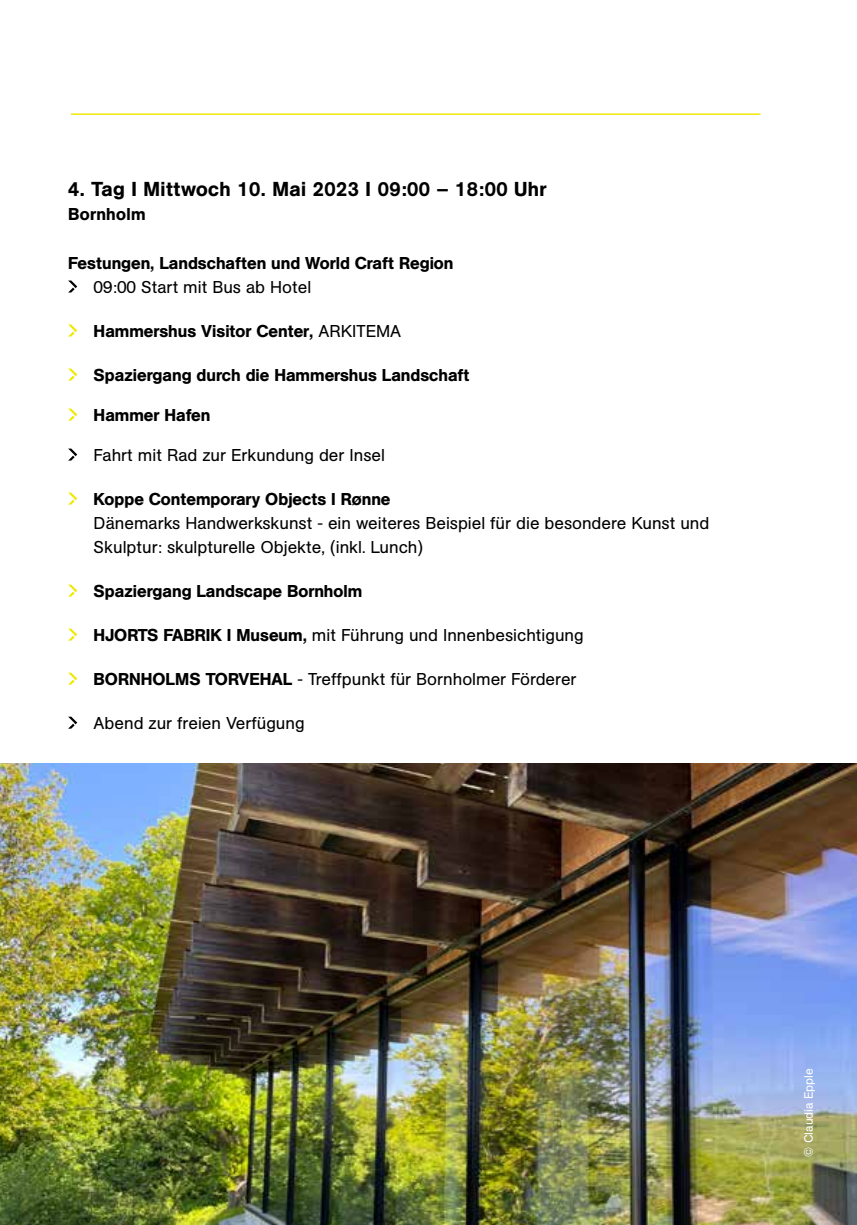
<style>
.page{position:relative;width:857px;height:1225px;background:#fff}
.page>*{position:absolute;margin:0;border:0;box-sizing:border-box;transform-origin:0 0}
.t1{font:500 20px "AG Book Pro";letter-spacing:.02em;color:#000}
.t2{font:17px/24px "AG Book Pro";color:#000}
.t3{font:500 17px "AG Book Pro";color:#000}
.t4{font:500 17px "AG Book Pro";letter-spacing:.02em;color:#000}
.t5{font:12px "AG Book Pro";color:#fff}
.s1{font-weight:400}
.s2{font-weight:500}
</style>
<div class="page">
<hr style="left:71px;top:113px;width:689px;height:2px;background:#f0e904">
<svg style="left:68px;top:280px;width:9px;height:12px"></svg>
<svg style="left:68px;top:324px;width:9px;height:12px"></svg>
<svg style="left:68px;top:368px;width:9px;height:12px"></svg>
<svg style="left:68px;top:408px;width:9px;height:12px"></svg>
<svg style="left:68px;top:448px;width:9px;height:12px"></svg>
<svg style="left:68px;top:492px;width:9px;height:12px"></svg>
<svg style="left:68px;top:584px;width:9px;height:12px"></svg>
<svg style="left:68px;top:628px;width:9px;height:12px"></svg>
<svg style="left:68px;top:672px;width:9px;height:12px"></svg>
<svg style="left:68px;top:716px;width:9px;height:12px"></svg>
<img style="left:0;top:763px;width:856px;height:462px">
<p class="t1" style="left:68px;top:176px;width:480px">4. Tag I Mittwoch 10. Mai 2023 I 09:00 – 18:00 Uhr</p>
<p class="t4" style="left:68px;top:203px;width:79px">Bornholm</p>
<p class="t3" style="left:68px;top:251px;width:386px">Festungen, Landschaften und World Craft Region</p>
<p class="t2" style="left:94px;top:274px;width:219px">09:00 Start mit Bus ab Hotel</p>
<p class="t3" style="left:94px;top:319px;width:309px">Hammershus Visitor Center, <span class="s1">ARKITEMA</span></p>
<p class="t3" style="left:94px;top:363px;width:377px">Spaziergang durch die Hammershus Landschaft</p>
<p class="t3" style="left:94px;top:403px;width:118px">Hammer Hafen</p>
<p class="t2" style="left:94px;top:442px;width:293px">Fahrt mit Rad zur Erkundung der Insel</p>
<p class="t3" style="left:94px;top:487px;width:298px">Koppe Contemporary Objects I Rønne</p>
<p class="t2" style="left:94px;top:510px;width:617px">Dänemarks Handwerkskunst - ein weiteres Beispiel für die besondere Kunst und<br>Skulptur: skulpturelle Objekte, (inkl. Lunch)</p>
<p class="t3" style="left:94px;top:579px;width:270px">Spaziergang Landscape Bornholm</p>
<p class="t2" style="left:94px;top:622px;width:491px"><span class="s2">HJORTS FABRIK I Museum,</span> mit Führung und Innenbesichtigung</p>
<p class="t2" style="left:94px;top:666px;width:484px"><span class="s2">BORNHOLMS TORVEHAL</span> - Treffpunkt für Bornholmer Förderer</p>
<p class="t2" style="left:94px;top:710px;width:212px">Abend zur freien Verfügung</p>
<p class="t5" style="left:800px;top:1156px;width:90px;rotate:-90deg">© Claudia Epple</p>
</div>
